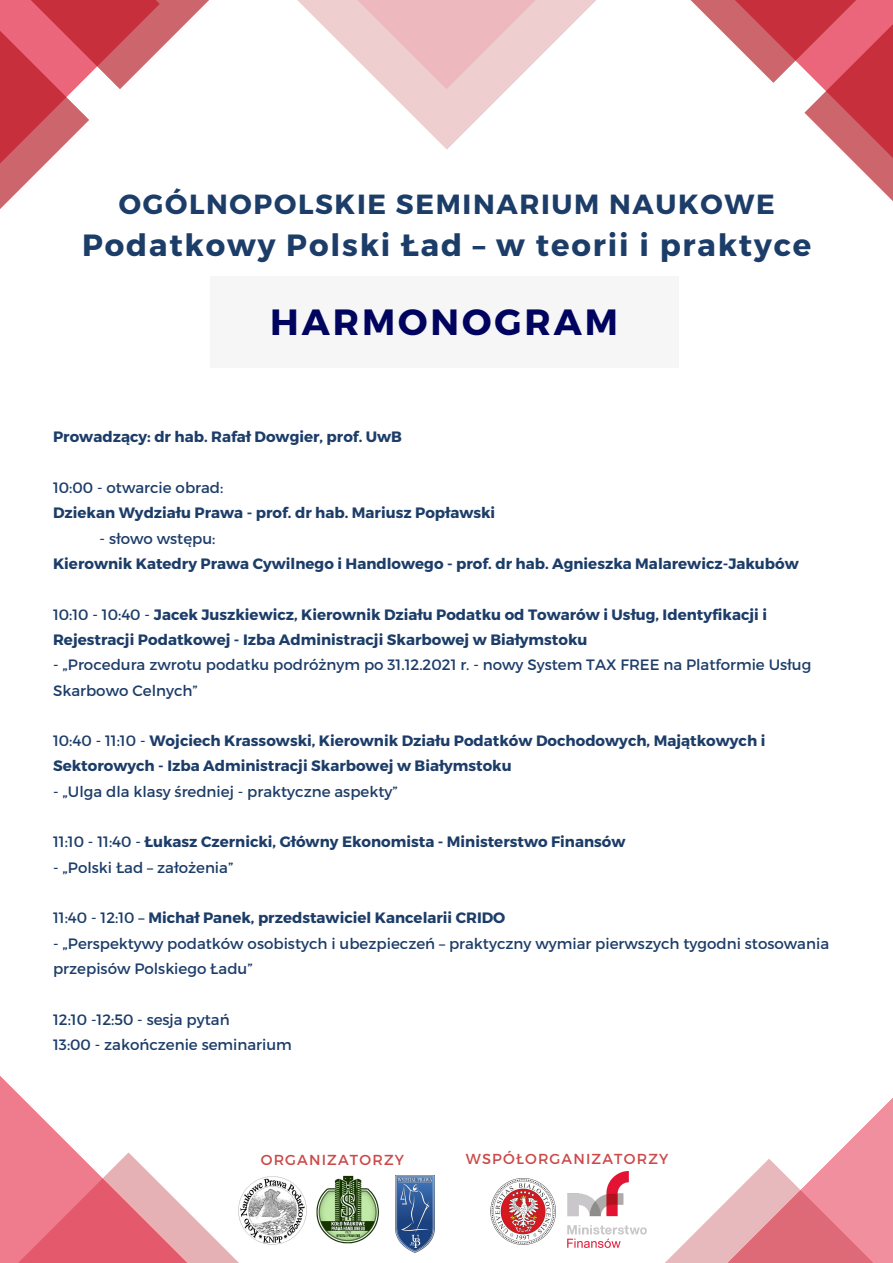
<style>
.page{position:relative;width:893px;height:1263px;background:#fff}
.page>*{position:absolute;margin:0;border:0;box-sizing:border-box;transform-origin:0 0}
.t1{font:700 36.45px "Montserrat";letter-spacing:.08em;color:#00045f}
.t2{font:700 30.67px "Montserrat";letter-spacing:.06em;color:#1d3d69}
.t3{font:700 27.67px "Montserrat";letter-spacing:.06em;color:#1d3d69}
.t4{font:700 15px/25.3px "Montserrat";color:#1d3d69}
.t5{font:15px/25.3px "Montserrat";color:#1d3d69}
.t6{font:14.48px "Montserrat";letter-spacing:.08em;color:#cb4949}
.s1{font-weight:400}
</style>
<div class="page">
<svg style="left:203px;top:1227px;width:36px;height:36px"></svg>
<div style="left:210px;top:276px;width:468px;height:92px;background:#f6f6f6"></div>
<svg style="left:387px;top:90px;width:119px;height:60px"></svg>
<svg style="left:297px;top:0;width:299px;height:90px"></svg>
<svg style="left:0;top:1076px;width:203px;height:187px"></svg>
<svg style="left:833px;top:1098px;width:60px;height:60px;fill:#f293a1"></svg>
<svg style="left:395px;top:1158px;width:498px;height:105px"></svg>
<svg style="left:0;top:0;width:209px;height:209px"></svg>
<svg style="left:690px;top:0;width:203px;height:201px"></svg>
<img style="left:458px;top:1177px;width:108px;height:68px">
<img style="left:232px;top:1176px;width:75px;height:76px">
<img style="left:566px;top:1170px;width:82px;height:78px">
<img style="left:316px;top:1175px;width:63px;height:69px">
<img style="left:395px;top:1176px;width:39px;height:76px">
<p class="t3" style="left:119px;top:186px;width:657px">OGÓLNOPOLSKIE SEMINARIUM NAUKOWE</p>
<p class="t2" style="left:82px;top:226px;width:731px">Podatkowy Polski Ład – w teorii i praktyce</p>
<p class="t1" style="left:270px;top:298px;width:349px">HARMONOGRAM</p>
<p class="t4" style="left:53px;top:423px;width:350px">Prowadzący: dr hab. Rafał Dowgier, prof. UwB</p>
<p class="t5" style="left:53px;top:474px;width:172px">10:00 - otwarcie obrad:</p>
<p class="t4" style="left:53px;top:499px;width:444px">Dziekan Wydziału Prawa - prof. dr hab. Mariusz Popławski</p>
<p class="t5" style="left:100px;top:525px;width:117px">- słowo wstępu:</p>
<p class="t4" style="left:53px;top:550px;width:747px">Kierownik Katedry Prawa Cywilnego i Handlowego - prof. dr hab. Agnieszka Malarewicz-Jakubów</p>
<p class="t4" style="left:53px;top:601px;width:715px"><span class="s1">10:10 - 10:40 -</span> Jacek Juszkiewicz, Kierownik Działu Podatku od Towarów i Usług, Identyfikacji i<br>Rejestracji Podatkowej - Izba Administracji Skarbowej w Białymstoku</p>
<p class="t5" style="left:53px;top:651px;width:759px">- „Procedura zwrotu podatku podróżnym po 31.12.2021 r. - nowy System TAX FREE na Platformie Usług<br>Skarbowo Celnych”</p>
<p class="t4" style="left:53px;top:727px;width:714px"><span class="s1">10:40 - 11:10 -</span> Wojciech Krassowski, Kierownik Działu Podatków Dochodowych, Majątkowych i<br>Sektorowych - Izba Administracji Skarbowej w Białymstoku</p>
<p class="t5" style="left:53px;top:778px;width:346px">- „Ulga dla klasy średniej - praktyczne aspekty”</p>
<p class="t4" style="left:53px;top:829px;width:574px"><span class="s1">11:10 - 11:40 -</span> Łukasz Czernicki, Główny Ekonomista - Ministerstwo Finansów</p>
<p class="t5" style="left:53px;top:854px;width:181px">- „Polski Ład – założenia”</p>
<p class="t4" style="left:53px;top:905px;width:454px"><span class="s1">11:40 - 12:10 –</span> Michał Panek, przedstawiciel Kancelarii CRIDO</p>
<p class="t5" style="left:53px;top:930px;width:777px">- „Perspektywy podatków osobistych i ubezpieczeń – praktyczny wymiar pierwszych tygodni stosowania</p>
<p class="t5" style="left:53px;top:955px;width:201px">przepisów Polskiego Ładu”</p>
<p class="t5" style="left:53px;top:1006px;width:178px">12:10 -12:50 - sesja pytań</p>
<p class="t5" style="left:53px;top:1031px;width:240px">13:00 - zakończenie seminarium</p>
<p class="t6" style="left:261px;top:1150px;width:145px">ORGANIZATORZY</p>
<p class="t6" style="left:466px;top:1149px;width:204px">WSPÓŁORGANIZATORZY</p>
</div>
